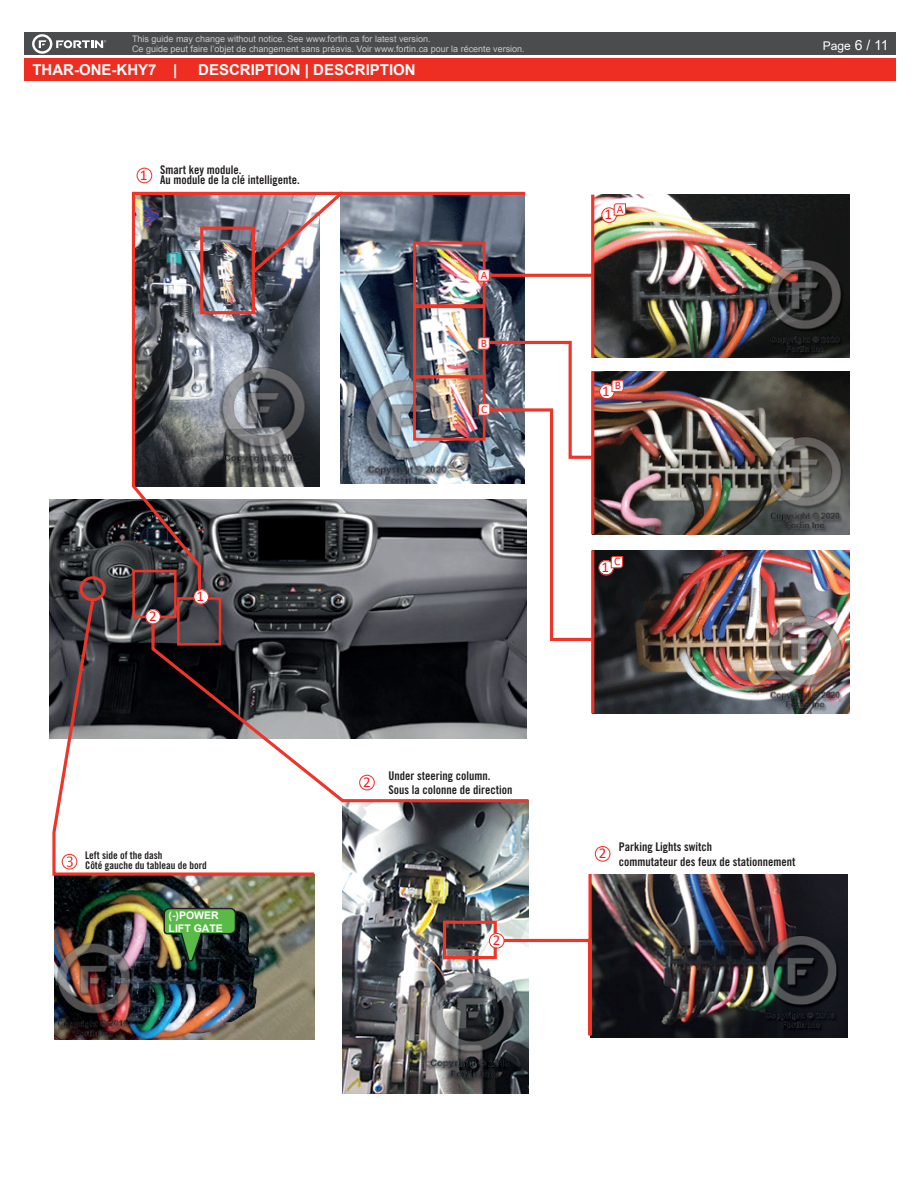
<style>
.page{position:relative;width:918px;height:1188px;background:#fff}
.page>*{position:absolute;margin:0;border:0;box-sizing:border-box;transform-origin:0 0}
.t1{font:700 15px "Arial";color:#fff}
.t2{font:15px "Calibri";color:#ee1d23}
.t3{font:12px/14.4px "Trade Gothic LT Std Bd Cn 20";color:#231f20}
.t4{font:12px "Arial";color:#fff}
.t5{font:11.55px "Calibri";color:#ee1d23}
.t6{font:10.5px/10.5px "Trade Gothic LT Std Bd Cn 20";color:#231f20}
.t7{font:700 10.5px/12.6px "Arial";color:#fff}
.t8{font:9px/9.8px "Arial";color:#c7c8ca}
.s1{font-size:13.95px}
</style>
<div class="page">
<div style="left:24px;top:33px;width:872px;height:22px;background:#4b4c4d"></div>
<div style="left:24px;top:58px;width:872px;height:23px;background:#ee2e22"></div>
<svg style="left:32px;top:34px;width:74px;height:20px"></svg>
<img style="left:624px;top:371px;width:226px;height:163px">
<img style="left:594px;top:195px;width:256px;height:163px">
<img style="left:594px;top:550px;width:256px;height:163px">
<svg style="left:137px;top:168px;width:15px;height:15px"></svg>
<svg style="left:601px;top:203px;width:25px;height:20px"></svg>
<img style="left:49px;top:500px;width:428px;height:239px">
<hr style="left:591px;top:195px;width:3px;height:163px;background:#ee3529">
<hr style="left:489px;top:274px;width:104px;height:3px;background:#ee3529">
<hr style="left:591px;top:550px;width:3px;height:163px;background:#ee3529">
<img style="left:130px;top:191px;width:398px;height:401px">
<svg style="left:193px;top:589px;width:16px;height:7px"></svg>
<div style="left:413px;top:242px;width:73px;height:65px;border:3px solid #ee3529"></div>
<div style="left:413px;top:375px;width:73px;height:66px;border:3px solid #ee3529"></div>
<div style="left:413px;top:305px;width:73px;height:73px;border:3px solid #ee3529"></div>
<svg style="left:477px;top:269px;width:13px;height:13px"></svg>
<svg style="left:477px;top:337px;width:147px;height:306px"></svg>
<div style="left:200px;top:227px;width:55px;height:87px;border:3px solid #ee3529"></div>
<svg style="left:248px;top:191px;width:99px;height:86px"></svg>
<img style="left:343px;top:804px;width:185px;height:289px">
<img style="left:593px;top:874px;width:255px;height:164px">
<svg style="left:317px;top:620px;width:215px;height:184px"></svg>
<svg style="left:595px;top:846px;width:15px;height:16px"></svg>
<svg style="left:359px;top:775px;width:16px;height:15px"></svg>
<img style="left:441px;top:871px;width:152px;height:167px">
<img style="left:54px;top:877px;width:260px;height:162px">
<svg style="left:163px;top:907px;width:74px;height:55px;background:#467537"></svg>
<div style="left:80px;top:576px;width:26px;height:25px;border:3px solid #ee3529;border-radius:50%"></div>
<svg style="left:51px;top:596px;width:266px;height:281px"></svg>
<p class="t8" style="left:132px;top:34px;width:394px">This guide may change without notice. See www.fortin.ca for latest version.<br>Ce guide peut faire l’objet de changement sans préavis. Voir www.fortin.ca pour la récente version.</p>
<h1 class="t1" style="left:32px;top:59px;width:147px">THAR-ONE-KHY7 |</h1>
<h1 class="t1" style="left:198px;top:59px;width:219px">DESCRIPTION | DESCRIPTION</h1>
<p class="t2" style="left:140px;top:164px;width:9px">1</p>
<p class="t3" style="left:160px;top:164px;width:141px;line-height:10.5px">Smart key module.<br>Au module de la clé intelligente.</p>
<p class="t5" style="left:481px;top:267px;width:8px">A</p>
<p class="t5" style="left:481px;top:335px;width:8px">B</p>
<p class="t5" style="left:481px;top:401px;width:8px">C</p>
<p class="t2" style="left:149px;top:606px;width:9px">2</p>
<p class="t2" style="left:197px;top:586px;width:9px">1</p>
<p class="t6" style="left:85px;top:850px;width:123px">Left side of the dash<br>Côté gauche du tableau de bord</p>
<p class="t7" style="left:169px;top:909px;width:56px">(-)POWER<br>LIFT GATE</p>
<p class="t2" style="left:363px;top:771px;width:9px">2</p>
<p class="t3" style="left:389px;top:768px;width:125px">Under steering column.<br>Sous la colonne de direction</p>
<p class="t2" style="left:493px;top:930px;width:9px">2</p>
<p class="t5" style="left:617px;top:201px;width:8px">A</p>
<p class="t2" style="left:605px;top:204px;width:9px">1</p>
<p class="t5" style="left:615px;top:377px;width:8px">B</p>
<p class="t2" style="left:602px;top:380px;width:9px">1</p>
<p class="t5" style="left:614px;top:553px;width:8px">C</p>
<p class="t2" style="left:602px;top:557px;width:9px">1</p>
<h2 class="t4" style="left:823px;top:38px;width:67px">Page <span class="s1">6 / 11</span></h2>
<p class="t2" style="left:599px;top:843px;width:9px">2</p>
<p class="t3" style="left:619px;top:840px;width:178px">Parking Lights switch<br>commutateur des feux de stationnement</p>
</div>
